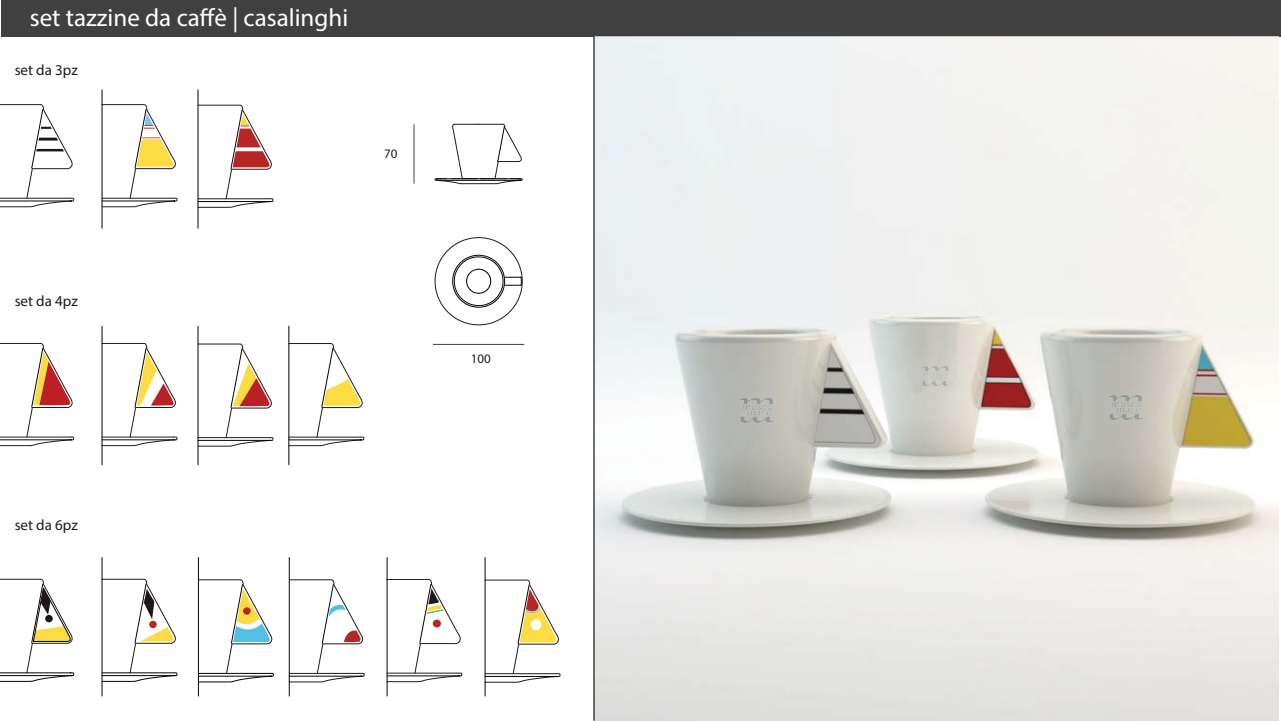
<style>
.page{position:relative;width:1281px;height:721px;background:#fff}
.page>*{position:absolute;margin:0;border:0;box-sizing:border-box;transform-origin:0 0}
.t1{font:900 25px "Avenir";color:#fff}
.t2{font:500 15px "Avenir";color:#1c1c1a}
.t3{font:900 13px "Avenir";color:#1c1c1a}
</style>
<div class="page">
<div style="left:593px;top:36px;width:5px;height:684px;background:#6e6e6f"></div>
<div style="left:1px;top:0;width:1279px;height:36px;background:#404041"></div>
<svg style="left:452px;top:251px;width:69px;height:56px"></svg>
<svg style="left:434px;top:123px;width:89px;height:61px"></svg>
<svg style="left:0;top:104px;width:74px;height:103px"></svg>
<svg style="left:101px;top:103px;width:76px;height:104px"></svg>
<svg style="left:197px;top:104px;width:76px;height:104px"></svg>
<svg style="left:289px;top:342px;width:75px;height:104px"></svg>
<svg style="left:0;top:343px;width:74px;height:103px"></svg>
<svg style="left:101px;top:342px;width:76px;height:104px"></svg>
<svg style="left:197px;top:343px;width:76px;height:104px"></svg>
<svg style="left:0;top:578px;width:74px;height:103px"></svg>
<svg style="left:101px;top:577px;width:76px;height:104px"></svg>
<svg style="left:197px;top:578px;width:76px;height:103px"></svg>
<svg style="left:386px;top:578px;width:76px;height:104px"></svg>
<svg style="left:288px;top:578px;width:76px;height:104px"></svg>
<div style="left:433px;top:619px;width:8px;height:8px;background:#b42725;border-radius:50%"></div>
<svg style="left:484px;top:578px;width:76px;height:104px"></svg>
<svg style="left:530px;top:618px;width:11px;height:11px"></svg>
<hr style="left:102px;top:557px;width:1px;height:138px;background:#020303">
<hr style="left:198px;top:557px;width:1px;height:138px;background:#020303">
<hr style="left:289px;top:557px;width:1px;height:138px;background:#020303">
<hr style="left:387px;top:557px;width:1px;height:138px;background:#020303">
<hr style="left:485px;top:557px;width:1px;height:138px;background:#020303">
<hr style="left:102px;top:326px;width:1px;height:138px;background:#020303">
<hr style="left:198px;top:326px;width:1px;height:138px;background:#020303">
<hr style="left:288px;top:326px;width:1px;height:138px;background:#020303">
<hr style="left:102px;top:90px;width:1px;height:138px;background:#020303">
<hr style="left:198px;top:90px;width:1px;height:138px;background:#020303">
<hr style="left:433px;top:344px;width:91px;height:1px;background:#404041">
<hr style="left:413px;top:124px;width:1px;height:59px;background:#404041">
<img style="left:594px;top:36px;width:684px;height:684px">
<svg style="left:741px;top:404px;width:31px;height:11px"></svg>
<img style="left:739px;top:397px;width:34px;height:7px">
<img style="left:739px;top:416px;width:35px;height:6px">
<svg style="left:1109px;top:401px;width:32px;height:11px"></svg>
<img style="left:1108px;top:394px;width:34px;height:7px">
<img style="left:1108px;top:413px;width:34px;height:7px">
<svg style="left:922px;top:371px;width:26px;height:9px"></svg>
<img style="left:921px;top:365px;width:27px;height:6px">
<img style="left:921px;top:380px;width:28px;height:6px">
<p class="t1" style="left:30px;top:7px;width:320px">set tazzine da caffè | casalinghi</p>
<p class="t1" style="left:30px;top:9px;width:141px">gomme mitili</p>
<p class="t2" style="left:15px;top:63px;width:65px">set da 3pz</p>
<p class="t3" style="left:384px;top:148px;width:15px">70</p>
<p class="t2" style="left:15px;top:294px;width:65px">set da 4pz</p>
<p class="t2" style="left:15px;top:518px;width:65px">set da 6pz</p>
<p class="t3" style="left:470px;top:353px;width:22px">100</p>
</div>
